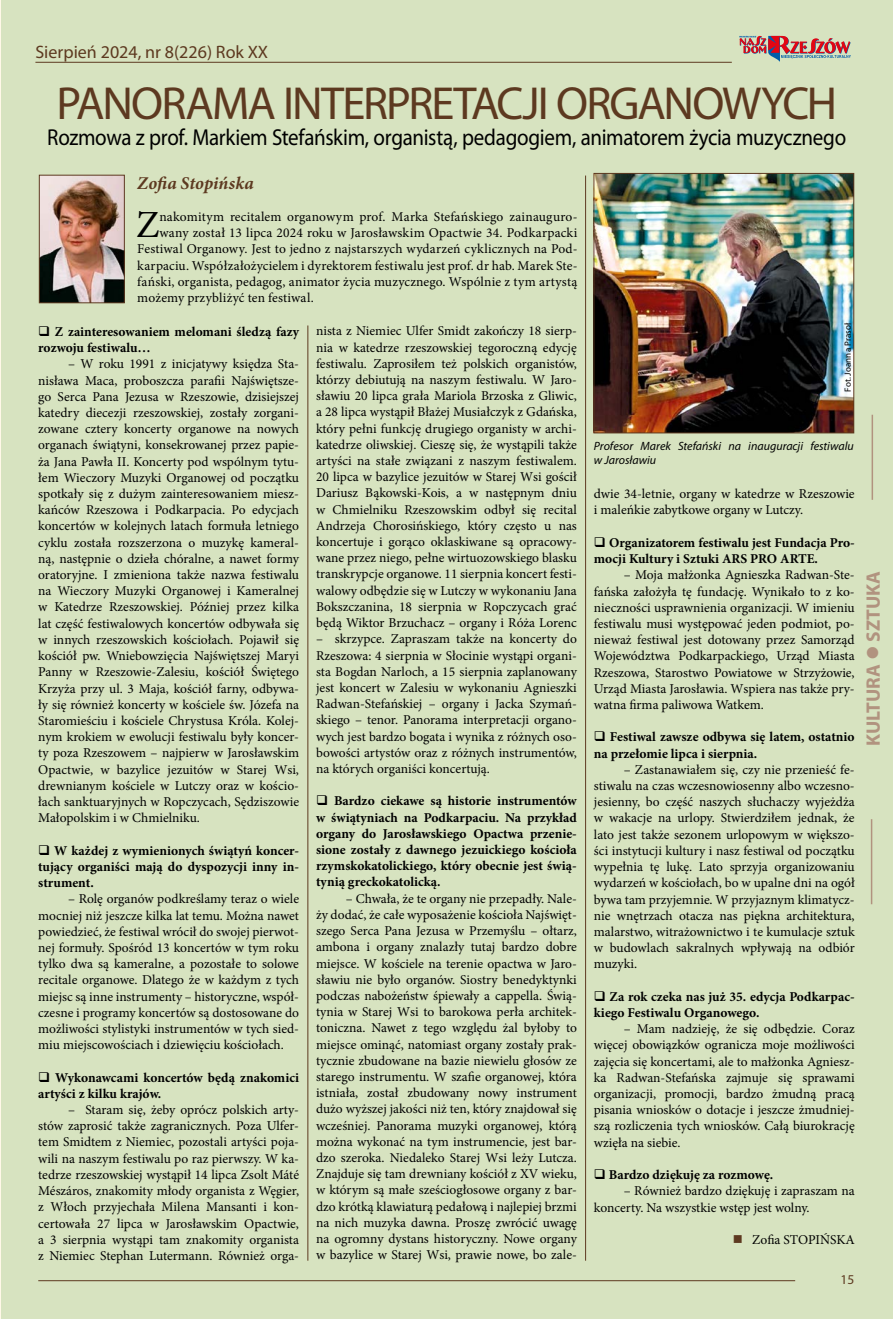
<style>
.page{position:relative;width:893px;height:1319px;background:#fff}
.page>*{position:absolute;margin:0;border:0;box-sizing:border-box;transform-origin:0 0}
.t1{font:46.5px "Myriad Pro";letter-spacing:-.04em;color:#5d3920}
.t2{font:38.4px "Minion Pro";color:#000}
.t3{font:23.1px "Myriad Pro";letter-spacing:-.015em;color:#000;scale:.91 1}
.t4{font:700 19.5px "Myriad Pro";color:#b1937f}
.t5{font:18px "Myriad Pro";color:#5d3920}
.t6{font:italic 700 18px "Minion Pro";letter-spacing:.005em;color:#5d3920}
.t7{font:13.5px/16.2px "Minion Pro";color:#000;text-align:justify}
.t8{font:700 13.5px/16.2px "Minion Pro";color:#000}
.t9{font:13.5px "Myriad Pro";color:#5d3920}
.t10{font:italic 12px/14.4px "Myriad Pro";color:#000}
.t11{font:9px "Myriad Pro";letter-spacing:.01em;color:#000}
.s1{color:#5d3920}
</style>
<div class="page">
<div style="left:1px;top:0;width:892px;height:1318px;background:#d7e3c0"></div>
<hr style="left:0;top:0;width:1px;height:1318px;background:#fff8e8">
<hr style="left:38px;top:1279px;width:757px;height:1px;background:#5d3920">
<hr style="left:35px;top:62px;width:697px;height:1px;background:#5d3920">
<svg style="left:739px;top:36px;width:112px;height:26px"></svg>
<hr style="left:871px;top:819px;width:1px;height:85px;background:#b1937f">
<hr style="left:872px;top:414px;width:1px;height:85px;background:#b1937f">
<img style="left:41px;top:177px;width:82px;height:124px">
<div style="left:39px;top:175px;width:86px;height:128px;border:1px solid #5d3920"></div>
<img style="left:596px;top:175px;width:256px;height:256px">
<div style="left:594px;top:173px;width:260px;height:260px;border:1px solid #5d3920"></div>
<hr style="left:308px;top:325px;width:1px;height:935px;background:#5d3920">
<hr style="left:585px;top:175px;width:1px;height:1085px;background:#5d3920">
<h3 class="t5" style="left:35px;top:41px;width:234px">Sierpień 2024, nr 8(226) Rok XX</h3>
<h1 class="t1" style="left:56px;top:75px;width:782px">PANORAMA INTERPRETACJI ORGANOWYCH</h1>
<h3 class="t3" style="left:47px;top:123px;width:879px">Rozmowa z prof. Markiem Stefańskim, organistą, pedagogiem, animatorem życia muzycznego</h3>
<h3 class="t6" style="left:137px;top:170px;width:118px">Zofia Stopińska</h3>
<h2 class="t2" style="left:136px;top:199px;width:25px">Z</h2>
<p class="t7" style="left:159px;top:209px;width:420px">nakomitym recitalem organowym prof. Marka Stefańskiego zainauguro-</p>
<p class="t7" style="left:159px;top:225px;width:420px">wany został 13 lipca 2024 roku w Jarosławskim Opactwie 34. Podkarpacki</p>
<p class="t7" style="left:137px;top:241px;width:442px">Festiwal Organowy. Jest to jedno z najstarszych wydarzeń cyklicznych na Pod-</p>
<p class="t7" style="left:137px;top:257px;width:442px">karpaciu. Współzałożycielem i dyrektorem festiwalu jest prof. dr hab. Marek Ste-</p>
<p class="t7" style="left:137px;top:273px;width:442px">fański, organista, pedagog, animator życia muzycznego. Wspólnie z tym artystą</p>
<p class="t7" style="left:137px;top:290px;width:178px">możemy przybliżyć ten festiwal.</p>
<p class="t8" style="left:38px;top:323px;width:262px">❑ Z zainteresowaniem melomani śledzą fazy rozwoju festiwalu…</p>
<p class="t7" style="left:38px;top:356px;width:262px;text-indent:30px">– W roku 1991 z inicjatywy księdza Sta&shy;nisława Maca, proboszcza parafii Najświętsze&shy;go Serca Pana Jezusa w Rzeszowie, dzisiejszej katedry diecezji rzeszowskiej, zostały zorgani&shy;zowane cztery koncerty organowe na nowych organach świątyni, konsekrowanej przez papie&shy;ża Jana Pawła II. Koncerty pod wspólnym tytu&shy;łem Wieczory Muzyki Organowej od początku spotkały się z dużym zainteresowaniem miesz&shy;kańców Rzeszowa i Podkarpacia. Po edycjach koncertów w kolejnych latach formuła letniego cyklu została rozszerzona o muzykę kameral&shy;ną, następnie o dzieła chóralne, a nawet formy oratoryjne. I zmieniona także nazwa festiwalu na Wieczory Muzyki Organowej i Kameralnej w Katedrze Rzeszowskiej. Później przez kilka lat część festiwalowych koncertów odbywała się w innych rzeszowskich kościołach. Pojawił się kościół pw. Wniebowzięcia Najświętszej Maryi Panny w Rzeszowie-Zalesiu, kościół Świętego Krzyża przy ul. 3 Maja, kościół farny, odbywa&shy;ły się również koncerty w kościele św. Józefa na Staromieściu i kościele Chrystusa Króla. Kolej&shy;nym krokiem w ewolucji festiwalu były koncer&shy;ty poza Rzeszowem – najpierw w Jarosławskim Opactwie, w bazylice jezuitów w Starej Wsi, drewnianym kościele w Lutczy oraz w kościo&shy;łach sanktuaryjnych w Ropczycach, Sędziszowie Małopolskim i w Chmielniku.</p>
<p class="t8" style="left:38px;top:842px;width:262px;text-align:justify">❑ W każdej z wymienionych świątyń koncer&shy;tujący organiści mają do dyspozycji inny in&shy;strument.</p>
<p class="t7" style="left:38px;top:890px;width:262px;text-indent:30px">– Rolę organów podkreślamy teraz o wiele mocniej niż jeszcze kilka lat temu. Można nawet powiedzieć, że festiwal wrócił do swojej pierwot&shy;nej formuły. Spośród 13 koncertów w tym roku tylko dwa są kameralne, a pozostałe to solowe recitale organowe. Dlatego że w każdym z tych miejsc są inne instrumenty – historyczne, współ&shy;czesne i programy koncertów są dostosowane do możliwości stylistyki instrumentów w tych sied&shy;miu miejscowościach i dziewięciu kościołach.</p>
<p class="t8" style="left:38px;top:1068px;width:262px">❑ Wykonawcami koncertów będą znakomici artyści z kilku krajów.</p>
<p class="t7" style="left:38px;top:1101px;width:262px;text-indent:30px">– Staram się, żeby oprócz polskich arty&shy;stów zaprosić także zagranicznych. Poza Ulfer&shy;tem Smidtem z Niemiec, pozostali artyści poja&shy;wili na naszym festiwalu po raz pierwszy. W ka&shy;tedrze rzeszowskiej wystąpił 14 lipca Zsolt Máté Mészáros, znakomity młody organista z Węgier, z Włoch przyjechała Milena Mansanti i kon&shy;certowała 27 lipca w Jarosławskim Opactwie, a 3 sierpnia wystąpi tam znakomity organista z Niemiec Stephan Lutermann. Również orga-</p>
<p class="t7" style="left:316px;top:323px;width:262px">nista z Niemiec Ulfer Smidt zakończy 18 sierp&shy;nia w katedrze rzeszowskiej tegoroczną edycję festiwalu. Zaprosiłem też polskich organistów, którzy debiutują na naszym festiwalu. W Jaro&shy;sławiu 20 lipca grała Mariola Brzoska z Gliwic, a 28 lipca wystąpił Błażej Musiałczyk z Gdańska, który pełni funkcję drugiego organisty w archi&shy;katedrze oliwskiej. Cieszę się, że wystąpili także artyści na stałe związani z naszym festiwalem.<br>20 lipca w bazylice jezuitów w Starej Wsi gościł Dariusz Bąkowski-Kois, a w następnym dniu w Chmielniku Rzeszowskim odbył się recital Andrzeja Chorosińskiego, który często u nas koncertuje i gorąco oklaskiwane są opracowy&shy;wane przez niego, pełne wirtuozowskiego blasku transkrypcje organowe. 11 sierpnia koncert festi&shy;walowy odbędzie się w Lutczy w wykonaniu Jana Bokszczanina, 18 sierpnia w Ropczycach grać będą Wiktor Brzuchacz – organy i Róża Lorenc</p>
<p class="t7" style="left:316px;top:631px;width:262px">– skrzypce. Zapraszam także na koncerty do Rzeszowa: 4 sierpnia w Słocinie wystąpi organi&shy;sta Bogdan Narloch, a 15 sierpnia zaplanowany jest koncert w Zalesiu w wykonaniu Agnieszki Radwan-Stefańskiej – organy i Jacka Szymań&shy;skiego – tenor. Panorama interpretacji organo&shy;wych jest bardzo bogata i wynika z różnych oso&shy;bowości artystów oraz z różnych instrumentów, na których organiści koncertują.</p>
<p class="t8" style="left:316px;top:792px;width:262px;text-align:justify">❑ Bardzo ciekawe są historie instrumentów w świątyniach na Podkarpaciu. Na przykład organy do Jarosławskiego Opactwa przenie&shy;sione zostały z dawnego jezuickiego kościoła rzymskokatolickiego, który obecnie jest świą&shy;tynią greckokatolicką.</p>
<p class="t7" style="left:316px;top:890px;width:262px;text-indent:30px">– Chwała, że te organy nie przepadły. Nale&shy;ży dodać, że całe wyposażenie kościoła Najświęt&shy;szego Serca Pana Jezusa w Przemyślu – ołtarz, ambona i organy znalazły tutaj bardzo dobre miejsce. W kościele na terenie opactwa w Jaro&shy;sławiu nie było organów. Siostry benedyktynki podczas nabożeństw śpiewały a cappella. Świą&shy;tynia w Starej Wsi to barokowa perła architek&shy;toniczna. Nawet z tego względu żal byłoby to miejsce ominąć, natomiast organy zostały prak&shy;tycznie zbudowane na bazie niewielu głosów ze starego instrumentu. W szafie organowej, która istniała, został zbudowany nowy instrument dużo wyższej jakości niż ten, który znajdował się wcześniej. Panorama muzyki organowej, którą można wykonać na tym instrumencie, jest bar&shy;dzo szeroka. Niedaleko Starej Wsi leży Lutcza.<br>Znajduje się tam drewniany kościół z XV wieku, w którym są małe sześciogłosowe organy z bar&shy;dzo krótką klawiaturą pedałową i najlepiej brzmi na nich muzyka dawna. Proszę zwrócić uwagę na ogromny dystans historyczny. Nowe organy w bazylice w Starej Wsi, prawie nowe, bo zale-</p>
<p class="t11" style="left:842px;top:392px;width:70px;rotate:-90deg">Fot. Joanna Prasoł</p>
<p class="t10" style="left:594px;top:438px;width:261px">Profesor Marek Stefański na inauguracji festiwalu w Jarosławiu</p>
<p class="t7" style="left:594px;top:486px;width:262px">dwie 34-letnie, organy w katedrze w Rzeszowie i maleńkie zabytkowe organy w Lutczy.</p>
<p class="t8" style="left:594px;top:534px;width:262px">❑ Organizatorem festiwalu jest Fundacja Pro&shy;mocji Kultury i Sztuki ARS PRO ARTE.</p>
<p class="t7" style="left:594px;top:567px;width:262px;text-indent:30px">– Moja małżonka Agnieszka Radwan-Ste&shy;fańska założyła tę fundację. Wynikało to z ko&shy;nieczności usprawnienia organizacji. W imieniu festiwalu musi występować jeden podmiot, po&shy;nieważ festiwal jest dotowany przez Samorząd Województwa Podkarpackiego, Urząd Miasta Rzeszowa, Starostwo Powiatowe w Strzyżowie, Urząd Miasta Jarosławia. Wspiera nas także pry&shy;watna firma paliwowa Watkem.</p>
<p class="t8" style="left:594px;top:728px;width:262px">❑ Festiwal zawsze odbywa się latem, ostatnio na przełomie lipca i sierpnia.</p>
<p class="t7" style="left:594px;top:761px;width:262px;text-indent:30px">– Zastanawiałem się, czy nie przenieść fe&shy;stiwalu na czas wczesnowiosenny albo wczesno&shy;jesienny, bo część naszych słuchaczy wyjeżdża w wakacje na urlopy. Stwierdziłem jednak, że lato jest także sezonem urlopowym w większo&shy;ści instytucji kultury i nasz festiwal od początku wypełnia tę lukę. Lato sprzyja organizowaniu wydarzeń w kościołach, bo w upalne dni na ogół bywa tam przyjemnie. W przyjaznym klimatycz&shy;nie wnętrzach otacza nas piękna architektura, malarstwo, witrażownictwo i te kumulacje sztuk w budowlach sakralnych wpływają na odbiór muzyki.</p>
<p class="t8" style="left:594px;top:988px;width:262px">❑ Za rok czeka nas już 35. edycja Podkarpac&shy;kiego Festiwalu Organowego.</p>
<p class="t7" style="left:594px;top:1020px;width:262px;text-indent:30px">– Mam nadzieję, że się odbędzie. Coraz więcej obowiązków ogranicza moje możliwości zajęcia się koncertami, ale to małżonka Agniesz&shy;ka Radwan-Stefańska zajmuje się sprawami organizacji, promocji, bardzo żmudną pracą pisania wniosków o dotacje i jeszcze żmudniej&shy;szą rozliczenia tych wniosków. Całą biurokrację wzięła na siebie.</p>
<p class="t8" style="left:594px;top:1166px;width:181px">❑ Bardzo dziękuję za rozmowę.</p>
<p class="t7" style="left:594px;top:1182px;width:262px;text-indent:30px">– Również bardzo dziękuję i zapraszam na koncerty. Na wszystkie wstęp jest wolny.</p>
<p class="t7" style="left:733px;top:1231px;width:123px"><span class="s1">■</span> Zofia STOPIŃSKA</p>
<p class="t9" style="left:841px;top:1271px;width:15px">15</p>
<h3 class="t4" style="left:860px;top:745px;width:176px;rotate:-90deg">KULTURA ● SZTUKA</h3>
</div>
